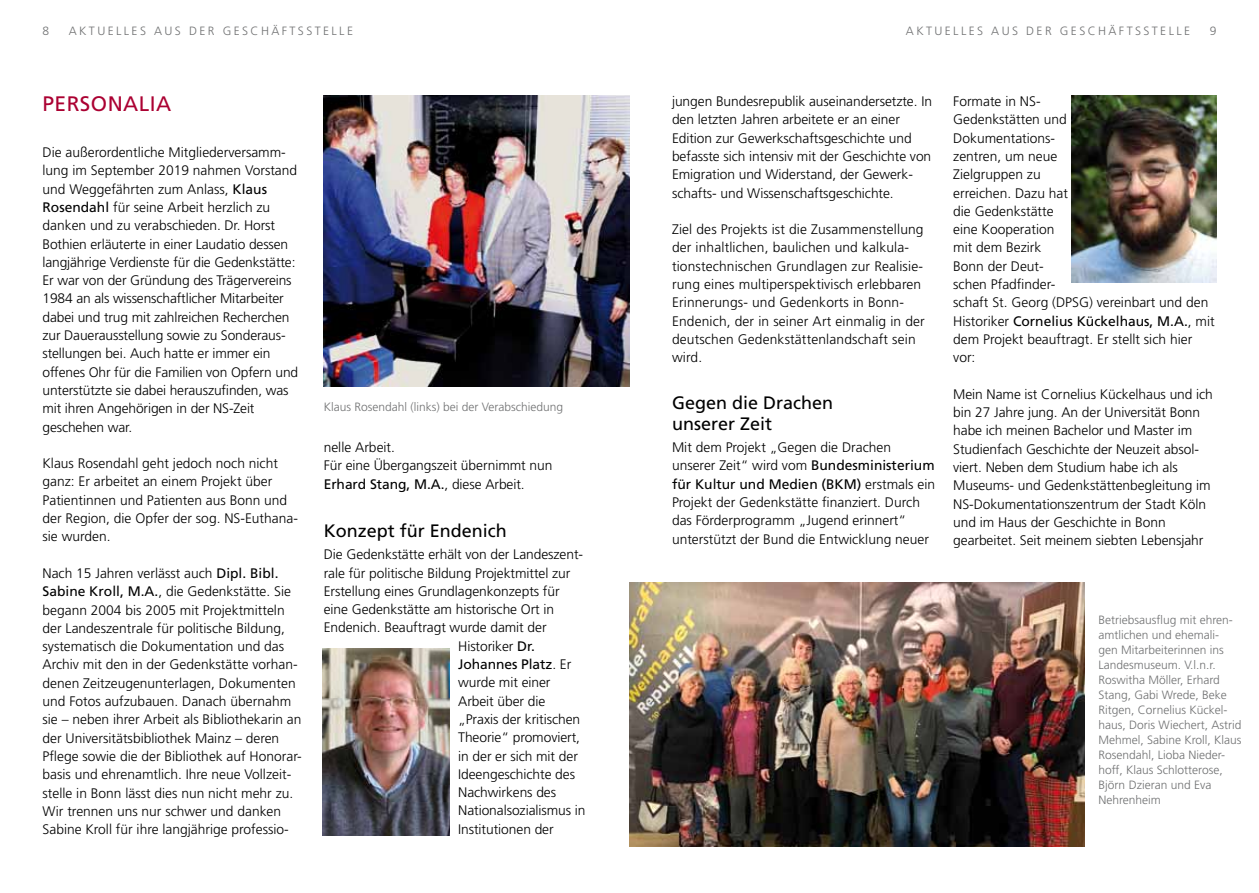
<style>
.page{position:relative;width:1259px;height:893px;background:#fff}
.page>*{position:absolute;margin:0;border:0;box-sizing:border-box;transform-origin:0 0}
.t1{font:21px "Frutiger";letter-spacing:.02em;color:#ab0132}
.t2{font:18px/21px "Frutiger";color:#000}
.t3{font:300 13.8px/18.3px "Frutiger";color:#000}
.t4{font:13.8px "Frutiger";color:#000}
.t5{font:300 12px/15px "Frutiger";color:#707172}
.t6{font:300 12px "Frutiger";letter-spacing:.2em;color:#707172}
.s1{font-weight:400}
.s2{font-weight:300}
</style>
<div class="page">
<img style="left:324px;top:96px;width:305px;height:290px">
<img style="left:322px;top:648px;width:128px;height:188px">
<img style="left:1071px;top:96px;width:145px;height:187px">
<img style="left:629px;top:583px;width:455px;height:263px">
<p class="t5" style="left:43px;top:23px;width:8px">8</p>
<p class="t5" style="left:69px;top:23px;width:48px">AKTUELLES</p>
<p class="t6" style="left:154px;top:24px;width:200px">au s d er G esc häf tsstelle</p>
<p class="t6" style="left:906px;top:24px;width:286px">Ak tu elles au s d er G esc häf tsstelle</p>
<p class="t5" style="left:1209px;top:23px;width:8px">9</p>
<h1 class="t1" style="left:43px;top:92px;width:130px">Personalia</h1>
<p class="t3" style="left:43px;top:143px;width:257px">Die außerordentliche Mitgliederversamm&shy;lung im September 2019 nahmen Vorstand und Weggefährten zum Anlass, <span class="s1">Klaus Rosendahl</span> für seine Arbeit herzlich zu danken und zu verabschieden. Dr. Horst Bothien erläuterte in einer Laudatio dessen langjährige Verdienste für die Gedenkstätte:<br>Er war von der Gründung des Trägervereins 1984 an als wissenschaftlicher Mitarbeiter dabei und trug mit zahlreichen Recherchen zur Dauerausstellung sowie zu Sonderaus&shy;stellungen bei. Auch hatte er immer ein offenes Ohr für die Familien von Opfern und unterstützte sie dabei herauszufinden, was mit ihren Angehörigen in der NS-Zeit geschehen war.</p>
<p class="t3" style="left:43px;top:454px;width:257px">Klaus Rosendahl geht jedoch noch nicht ganz: Er arbeitet an einem Projekt über Patientinnen und Patienten aus Bonn und der Region, die Opfer der sog. NS-Euthana&shy;sie wurden.</p>
<p class="t3" style="left:43px;top:564px;width:261px">Nach 15 Jahren verlässt auch <span class="s1">Dipl. B ibl.<br>Sabine Kroll, M.A.</span>, die Gedenkstätte. Sie begann 2004 bis 2005 mit Projektmitteln der Landeszentrale für politische Bildung, systematisch die Dokumentation und das Archiv mit den in der Gedenkstätte vorhan&shy;denen Zeitzeugenunterlagen, Dokumenten und Fotos aufzubauen. Danach übernahm sie – neben ihrer Arbeit als Bibliothekarin an der Universitätsbibliothek Mainz – deren Pflege sowie die der Bibliothek auf Honorar&shy;basis und ehrenamtlich. Ihre neue Vollzeit&shy;stelle in Bonn lässt dies nun nicht mehr zu.<br>Wir trennen uns nur schwer und danken Sabine Kroll für ihre langjährige professio-</p>
<p class="t5" style="left:324px;top:399px;width:241px">Klaus Rosendahl (links) bei der Verabschiedung</p>
<p class="t3" style="left:324px;top:438px;width:230px">nelle Arbeit.<br>Für eine Übergangszeit übernimmt nun<br><span class="s1">E rhard Stang, M.A.</span>, diese Arbeit.</p>
<h2 class="t2" style="left:324px;top:520px;width:185px">Konzept für Endenich</h2>
<p class="t3" style="left:324px;top:545px;width:261px">Die Gedenkstätte erhält von der Landeszent-</p>
<p class="t3" style="left:324px;top:564px;width:248px">rale für politische Bildung Projektmittel zur</p>
<p class="t3" style="left:324px;top:582px;width:237px">Erstellung eines Grundlagenkonzepts für</p>
<p class="t3" style="left:324px;top:600px;width:232px">eine Gedenkstätte am historische Ort in</p>
<p class="t3" style="left:324px;top:619px;width:224px">Endenich. Beauftragt wurde damit der</p>
<p class="t3" style="left:458px;top:637px;width:78px">H istoriker <span class="s1">Dr.</span></p>
<p class="t4" style="left:458px;top:656px;width:115px">Johannes Platz<span class="s2">. Er</span></p>
<p class="t3" style="left:458px;top:674px;width:94px">wurde mit einer</p>
<p class="t3" style="left:458px;top:692px;width:89px">Arbeit über die</p>
<p class="t3" style="left:458px;top:710px;width:123px">„Praxis der kritischen</p>
<p class="t3" style="left:458px;top:728px;width:123px">Theorie“ promoviert,</p>
<p class="t3" style="left:458px;top:747px;width:121px">in der er sich mit der</p>
<p class="t3" style="left:458px;top:765px;width:118px">Ideengeschichte des</p>
<p class="t3" style="left:458px;top:783px;width:99px">Nachwirkens des</p>
<p class="t3" style="left:458px;top:802px;width:129px">Nationalsozialismus in</p>
<p class="t3" style="left:458px;top:820px;width:97px">Institutionen der</p>
<p class="t3" style="left:672px;top:92px;width:261px">jungen Bundesrepublik auseinandersetzte. In den letzten Jahren arbeitete er an einer Edition zur Gewerkschaftsgeschichte und befasste sich intensiv mit der Geschichte von Emigration und Widerstand, der Gewerk&shy;schafts- und Wissenschaftsgeschichte.</p>
<p class="t3" style="left:672px;top:220px;width:254px">Ziel des Projekts ist die Zusammenstellung der inhaltlichen, baulichen und kalkula&shy;tionstechnischen Grundlagen zur Realisie&shy;rung eines multiperspektivisch erlebbaren Erinnerungs- und Gedenkorts in Bonn-Endenich, der in seiner Art einmalig in der deutschen Gedenkstättenlandschaft sein wird.</p>
<h2 class="t2" style="left:672px;top:392px;width:163px">Gegen die Drachen unserer Zeit</h2>
<p class="t3" style="left:672px;top:438px;width:264px">Mit dem Projekt „Gegen die Drachen unserer Zeit“ wird vom <span class="s1">B undesministerium für Kultur und Medien (BKM)</span> erstmals ein Projekt der Gedenkstätte finanziert. Durch das Förderprogramm „Jugend erinnert“ unterstützt der Bund die Entwicklung neuer</p>
<p class="t3" style="left:953px;top:92px;width:263px">Formate in NS-<br>Gedenkstätten und<br>Dokumentations-<br>zentren, um neue<br>Zielgruppen zu<br>erreichen. Dazu hat<br>die Gedenkstätte<br>eine Kooperation<br>mit dem Bezirk<br>Bonn der Deut-<br>schen Pfadfinder-<br>schaft St. Georg (DPSG) vereinbart und den<br>H istoriker <span class="s1">Cornelius Kückelhaus, M.A.</span>, mit dem Projekt beauftragt. Er stellt sich hier vor:</p>
<p class="t3" style="left:953px;top:385px;width:261px">Mein Name ist Cornelius Kückelhaus und ich bin 27 Jahre jung. An der Universität Bonn habe ich meinen Bachelor und Master im Studienfach Geschichte der Neuzeit absol&shy;viert. Neben dem Studium habe ich als Museums- und Gedenkstättenbegleitung im NS-Dokumentationszentrum der Stadt Köln und im Haus der Geschichte in Bonn gearbeitet. Seit meinem siebten Lebensjahr</p>
<p class="t5" style="left:1098px;top:613px;width:145px">Betriebsausflug mit ehren&shy;amtlichen und ehemali-<br>gen Mitarbeiterinnen ins<br>Landesmuseum. V.l.n.r.<br>Roswitha Möller, Erhard<br>Stang, Gabi Wrede, Beke<br>Ritgen, Cornelius Kückel&shy;haus, Doris Wiechert, Astrid<br>Mehmel, Sabine Kroll, Klaus<br>Rosendahl, Lioba Nieder&shy;hoff, Klaus Schlotterose,<br>Björn Dzieran und Eva<br>Nehrenheim</p>
</div>
